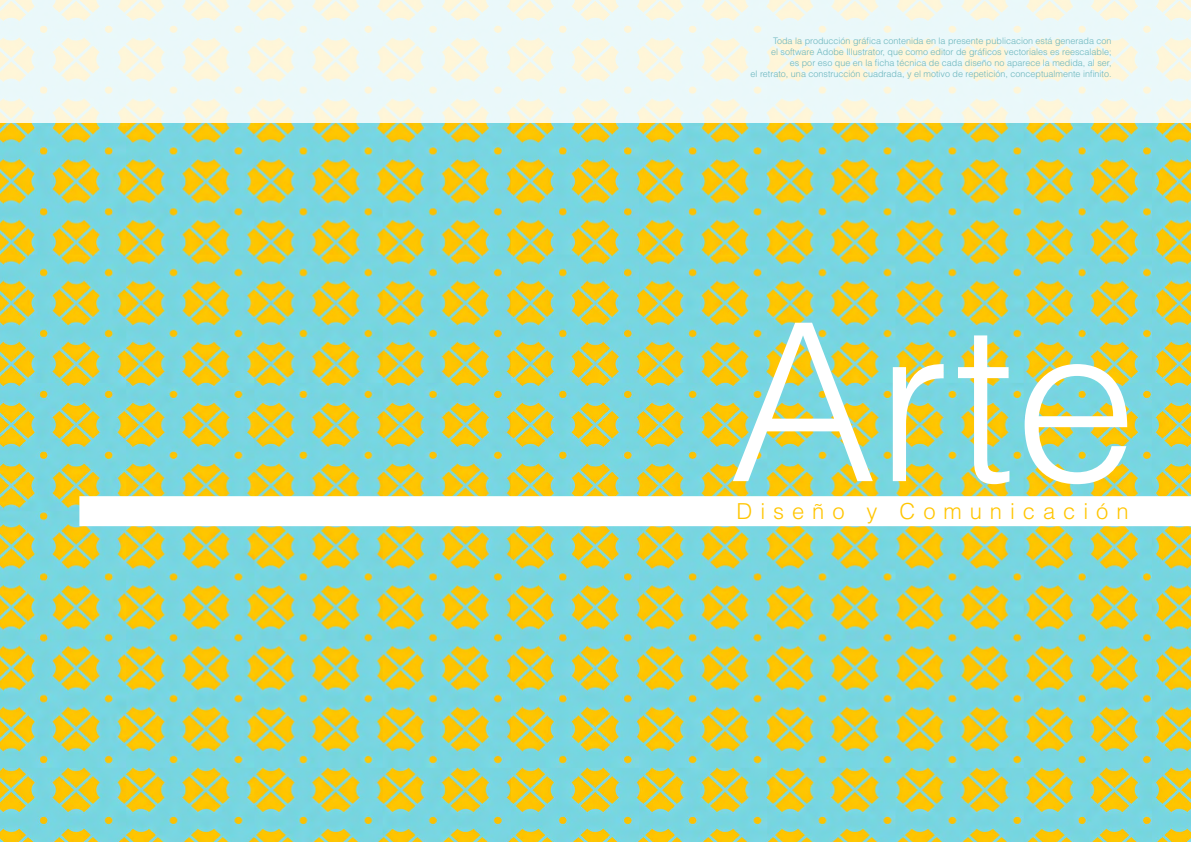
<style>
.page{position:relative;width:1191px;height:842px;background:#fff}
.page>*{position:absolute;margin:0;border:0;box-sizing:border-box;transform-origin:0 0}
.t1{font:300 220px "Helvetica LT Std";color:#fff}
.t2{font:300 22px "Helvetica LT Std";letter-spacing:.36em;color:#ffc500}
.t3{font:300 9px/10.8px "Helvetica LT Std";color:#69b5bd;text-align:right}
</style>
<div class="page">
<img style="left:0;top:123px;width:1191px;height:719px">
<svg style="left:0;top:0;width:1191px;height:123px;background:#f0f7ee"></svg>
<div style="left:79px;top:496px;width:1112px;height:30px;background:#fff"></div>
<p class="t3" style="left:750px;top:36px;width:362px">Toda la producción gráfica contenida en la presente publicacion está generada con<br>el software Adobe Illustrator, que como editor de gráficos vectoriales es reescalable;<br>es por eso que en la ficha técnica de cada diseño no aparece la medida, al ser,<br>el retrato, una construcción cuadrada, y el motivo de repetición, conceptualmente infinito.</p>
<p class="t1" style="left:729px;top:266px;width:409px">Arte</p>
<p class="t2" style="left:736px;top:497px;width:393px">Diseño y Comunicación</p>
</div>
